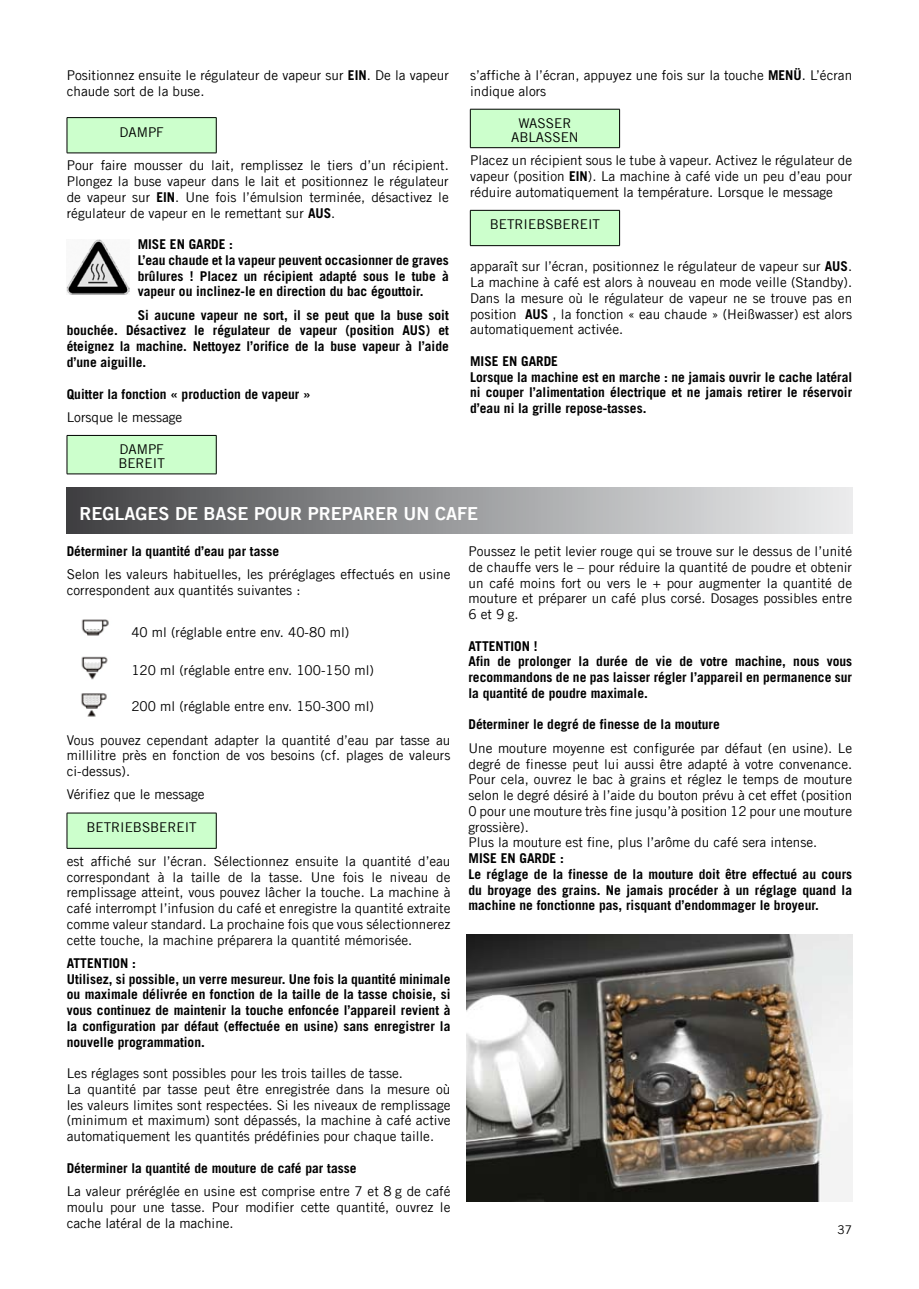
<style>
.page{position:relative;width:919px;height:1289px;background:#fff}
.page>*{position:absolute;margin:0;border:0;box-sizing:border-box;transform-origin:0 0}
.t1{font:18px "Trade Gothic LT Com Bd 2";color:#fff}
.t2{font:13.5px/15.8px "Trade Gothic LT Com";color:#000}
.t3{font:700 13.5px/15.8px "Trade Gothic LT Com";color:#000}
.t4{font:12px "Trade Gothic LT Com";color:#000}
.s1{font-weight:700}
</style>
<div class="page">
<img style="left:67px;top:240px;width:62px;height:54px">
<div style="left:67px;top:118px;width:149px;height:35px;background:#cfc"></div>
<hr style="left:67px;top:117px;width:149px;height:1px;background:#000">
<hr style="left:67px;top:118px;width:1px;height:35px;background:#000">
<hr style="left:216px;top:118px;width:1px;height:35px;background:#000">
<hr style="left:67px;top:153px;width:149px;height:1px;background:#000">
<div style="left:67px;top:435px;width:149px;height:39px;background:#cfc"></div>
<hr style="left:67px;top:435px;width:149px;height:1px;background:#000">
<hr style="left:67px;top:435px;width:1px;height:38px;background:#000">
<hr style="left:216px;top:435px;width:1px;height:38px;background:#000">
<hr style="left:67px;top:473px;width:149px;height:1px;background:#000">
<div style="left:470px;top:109px;width:149px;height:39px;background:#cfc"></div>
<hr style="left:470px;top:109px;width:149px;height:1px;background:#000">
<hr style="left:470px;top:109px;width:1px;height:38px;background:#000">
<hr style="left:619px;top:109px;width:1px;height:38px;background:#000">
<hr style="left:470px;top:147px;width:149px;height:1px;background:#000">
<div style="left:470px;top:210px;width:149px;height:36px;background:#cfc"></div>
<hr style="left:470px;top:210px;width:149px;height:1px;background:#000">
<hr style="left:470px;top:210px;width:1px;height:35px;background:#000">
<hr style="left:619px;top:210px;width:1px;height:35px;background:#000">
<hr style="left:470px;top:245px;width:149px;height:1px;background:#000">
<div style="left:67px;top:488px;width:785px;height:46px;background:linear-gradient(to right,#434446,#f0f1f2)"></div>
<img style="left:81px;top:619px;width:28px;height:98px">
<div style="left:67px;top:813px;width:149px;height:35px;background:#cfc"></div>
<hr style="left:67px;top:812px;width:149px;height:1px;background:#000">
<hr style="left:67px;top:813px;width:1px;height:35px;background:#000">
<hr style="left:216px;top:813px;width:1px;height:35px;background:#000">
<hr style="left:67px;top:848px;width:149px;height:1px;background:#000">
<img style="left:466px;top:934px;width:386px;height:267px">
<p class="t2" style="left:67px;top:67px;width:383px">Positionnez ensuite le régulateur de vapeur sur <span class="s1">EIN</span>. De la vapeur chaude sort de la buse.</p>
<p class="t2" style="left:119px;top:124px;width:19px">Dampf</p>
<p class="t2" style="left:67px;top:157px;width:383px;text-align:justify">Pour faire mousser du lait, remplissez le tiers d’un récipient.<br>Plongez la buse vapeur dans le lait et positionnez le régulateur de vapeur sur <span class="s1">EIN</span>. Une fois l’émulsion terminée, désactivez le régulateur de vapeur en le remettant sur <span class="s1">AUS</span>.</p>
<p class="t3" style="left:138px;top:236px;width:312px">MISE EN GARDE :<br>L’eau chaude et la vapeur peuvent occasionner de graves brûlures ! Placez un récipient adapté sous le tube à vapeur ou inclinez-le en direction du bac égouttoir.</p>
<p class="t3" style="left:67px;top:307px;width:383px;text-align:justify;text-indent:71px">Si aucune vapeur ne sort, il se peut que la buse soit bouchée. Désactivez le régulateur de vapeur (position AUS) et éteignez la machine. Nettoyez l’orifice de la buse vapeur à l’aide d’une aiguille.</p>
<p class="t3" style="left:67px;top:385px;width:245px">Quitter la fonction « production de vapeur »</p>
<p class="t2" style="left:67px;top:409px;width:117px">Lorsque le message</p>
<p class="t2" style="left:118px;top:442px;width:20px;line-height:13.5px">Dampf bereit</p>
<p class="t2" style="left:470px;top:67px;width:383px">s’affiche à l’écran, appuyez une fois sur la touche <span class="s1">MENÜ</span>. L’écran indique alors</p>
<p class="t2" style="left:511px;top:116px;width:28px;line-height:13.5px;text-indent:7px">Wasser<br>Ablassen</p>
<p class="t2" style="left:470px;top:152px;width:383px;text-align:justify">Placez un récipient sous le tube à vapeur. Activez le régulateur de vapeur (position <span class="s1">EIN</span>). La machine à café vide un peu d’eau pour réduire automatiquement la température. Lorsque le message</p>
<p class="t2" style="left:489px;top:216px;width:18px">Betriebsbereit</p>
<p class="t2" style="left:470px;top:258px;width:383px;text-align:justify">apparaît sur l’écran, positionnez le régulateur de vapeur sur <span class="s1">AUS</span>.<br>La machine à café est alors à nouveau en mode veille (Standby).<br>Dans la mesure où le régulateur de vapeur ne se trouve pas en position <span class="s1">AUS</span> , la fonction « eau chaude » (Heißwasser) est alors automatiquement activée.</p>
<p class="t3" style="left:470px;top:353px;width:383px">MISE EN GARDE<br>Lorsque la machine est en marche : ne jamais ouvrir le cache latéral ni couper l’alimentation électrique et ne jamais retirer le réservoir d’eau ni la grille repose-tasses.</p>
<h1 class="t1" style="left:80px;top:502px;width:12px">REGLAGES</h1>
<h1 class="t1" style="left:175px;top:502px;width:41px">DE BASE</h1>
<h1 class="t1" style="left:254px;top:502px;width:24px">POUR</h1>
<h1 class="t1" style="left:307px;top:502px;width:57px">PREPARER</h1>
<h1 class="t1" style="left:403px;top:502px;width:43px">UN CAFE</h1>
<p class="t3" style="left:67px;top:543px;width:214px">Déterminer la quantité d’eau par tasse</p>
<p class="t2" style="left:67px;top:566px;width:385px">Selon les valeurs habituelles, les préréglages effectués en usine correspondent aux quantités suivantes :</p>
<p class="t2" style="left:131px;top:624px;width:219px">40 ml (réglable entre env. 40-80 ml)</p>
<p class="t2" style="left:131px;top:662px;width:244px">120 ml (réglable entre env. 100-150 ml)</p>
<p class="t2" style="left:131px;top:698px;width:244px">200 ml (réglable entre env. 150-300 ml)</p>
<p class="t2" style="left:67px;top:731px;width:385px;text-align:justify">Vous pouvez cependant adapter la quantité d’eau par tasse au millilitre près en fonction de vos besoins (cf. plages de valeurs ci-dessus).</p>
<p class="t2" style="left:67px;top:786px;width:139px">Vérifiez que le message</p>
<p class="t2" style="left:86px;top:819px;width:18px">Betriebsbereit</p>
<p class="t2" style="left:67px;top:853px;width:385px;text-align:justify">est affiché sur l’écran. Sélectionnez ensuite la quantité d’eau correspondant à la taille de la tasse. Une fois le niveau de remplissage atteint, vous pouvez lâcher la touche. La machine à café interrompt l’infusion du café et enregistre la quantité extraite comme valeur standard. La prochaine fois que vous sélectionnerez cette touche, la machine préparera la quantité mémorisée.</p>
<p class="t3" style="left:67px;top:954px;width:8px">ATTE</p>
<p class="t2" style="left:468px;top:543px;width:385px;text-align:justify">Poussez le petit levier rouge qui se trouve sur le dessus de l’unité de chauffe vers le – pour réduire la quantité de poudre et obtenir un café moins fort ou vers le + pour augmenter la quantité de mouture et préparer un café plus corsé. Dosages possibles entre 6 et 9 g.</p>
<p class="t3" style="left:468px;top:637px;width:8px">ATTE</p>
<p class="t3" style="left:468px;top:637px;width:385px;text-indent:27px">NTION !<br>Afin de prolonger la durée de vie de votre machine, nous vous recommandons de ne pas laisser régler l’appareil en permanence sur la quantité de poudre maximale.</p>
<p class="t3" style="left:468px;top:716px;width:253px">Déterminer le degré de finesse de la mouture</p>
<p class="t2" style="left:468px;top:740px;width:385px">Une mouture moyenne est configurée par défaut (en usine). Le degré de finesse peut lui aussi être adapté à votre convenance.<br>Pour cela, ouvrez le bac à grains et réglez le temps de mouture selon le degré désiré à l’aide du bouton prévu à cet effet (position 0 pour une mouture très fine jusqu’à position 12 pour une mouture grossière).<br>Plus la mouture est fine, plus l’arôme du café sera intense.</p>
<p class="t3" style="left:468px;top:850px;width:385px">MISE EN GARDE :<br>Le réglage de la finesse de la mouture doit être effectué au cours du broyage des grains. Ne jamais procéder à un réglage quand la machine ne fonctionne pas, risquant d’endommager le broyeur.</p>
<p class="t3" style="left:67px;top:954px;width:385px;text-indent:27px">NTION :<br>Utilisez, si possible, un verre mesureur. Une fois la quantité minimale ou maximale délivrée en fonction de la taille de la tasse choisie, si vous continuez de maintenir la touche enfoncée l’appareil revient à la configuration par défaut (effectuée en usine) sans enregistrer la nouvelle programmation.</p>
<p class="t2" style="left:67px;top:1065px;width:385px">Les réglages sont possibles pour les trois tailles de tasse.<br>La quantité par tasse peut être enregistrée dans la mesure où les valeurs limites sont respectées. Si les niveaux de remplissage (minimum et maximum) sont dépassés, la machine à café active automatiquement les quantités prédéfinies pour chaque taille.</p>
<p class="t3" style="left:67px;top:1159px;width:291px">Déterminer la quantité de mouture de café par tasse</p>
<p class="t2" style="left:67px;top:1183px;width:385px;text-align:justify">La valeur préréglée en usine est comprise entre 7 et 8 g de café moulu pour une tasse. Pour modifier cette quantité, ouvrez le cache latéral de la machine.</p>
<p class="t4" style="left:837px;top:1222px;width:16px">37</p>
</div>
